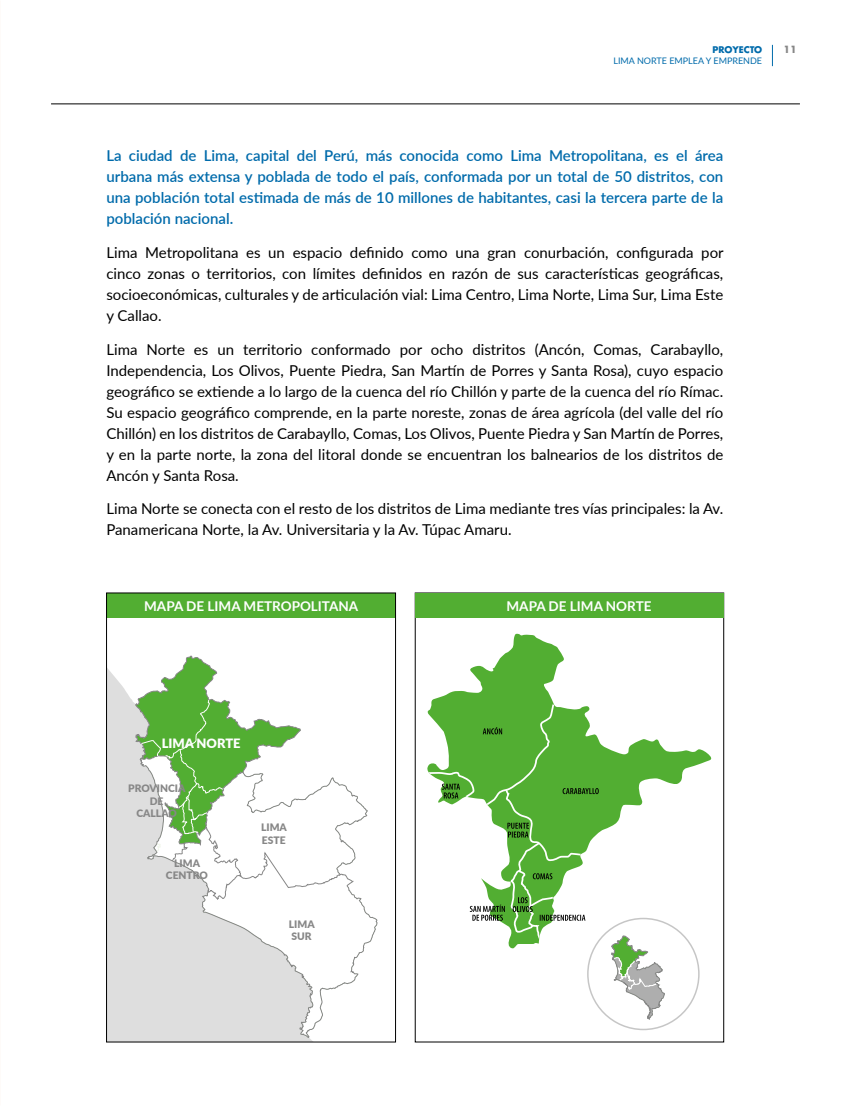
<style>
.page{position:relative;width:851px;height:1106px;background:#fff}
.page>*{position:absolute;margin:0;border:0;box-sizing:border-box;transform-origin:0 0}
.t1{font:15px/21px "Lato";color:#000;text-align:justify}
.t2{font:600 15px/21px "Lato";color:#006bab;text-align:justify}
.t3{font:700 13.5px "Lato";color:#fff}
.t4{font:900 12.9px "Lato";color:#fff}
.t5{font:900 10.35px/12.3px "Lato";color:#878787}
.t6{font:700 9.75px "Futura LT Pro";color:#878787}
.t7{font:9px "Lato";color:#006bab}
.t8{font:700 9px "Futura LT Pro";color:#006bab}
</style>
<div class="page">
<hr style="left:51px;top:103px;width:748px;height:1px;background:#000">
<svg style="left:772px;top:45px;width:1px;height:21px"></svg>
<svg style="left:108px;top:617px;width:285px;height:423px"></svg>
<svg style="left:135px;top:656px;width:242px;height:381px"></svg>
<svg style="left:156px;top:843px;width:5px;height:9px"></svg>
<svg style="left:141px;top:699px;width:82px;height:135px"></svg>
<svg style="left:431px;top:634px;width:280px;height:315px"></svg>
<div style="left:415px;top:593px;width:308px;height:24px;background:#52ae32"></div>
<div style="left:106px;top:593px;width:289px;height:24px;background:#52ae32"></div>
<svg style="left:611px;top:935px;width:53px;height:84px"></svg>
<svg style="left:427px;top:703px;width:171px;height:241px"></svg>
<div style="left:106px;top:593px;width:289px;height:449px;border:1px solid #000"></div>
<div style="left:587px;top:917px;width:112px;height:113px;border:2px solid #c6c6c6;border-radius:50%"></div>
<p class="t8" style="left:712px;top:43px;width:51px">PROYECTO</p>
<p class="t6" style="left:783px;top:42px;width:15px">11</p>
<p class="t7" style="left:613px;top:54px;width:150px">LIMA NORTE EMPLEA Y EMPRENDE</p>
<p class="t2" style="left:106px;top:144px;width:618px">La ciudad de Lima, capital del Perú, más conocida como Lima Metropolitana, es el área urbana más extensa y poblada de todo el país, conformada por un total de 50 distritos, con una población total estimada de más de 10 millones de habitantes, casi la tercera parte de la población nacional.</p>
<p class="t1" style="left:106px;top:241px;width:618px">Lima Metropolitana es un espacio definido como una gran conurbación, configurada por cinco zonas o territorios, con límites definidos en razón de sus características geográficas, socioeconómicas, culturales y de articulación vial: Lima Centro, Lima Norte, Lima Sur, Lima Este y Callao.</p>
<p class="t1" style="left:106px;top:338px;width:618px">Lima Norte es un territorio conformado por ocho distritos (Ancón, Comas, Carabayllo, Independencia, Los Olivos, Puente Piedra, San Martín de Porres y Santa Rosa), cuyo espacio geográfico se extiende a lo largo de la cuenca del río Chillón y parte de la cuenca del río Rímac.<br>Su espacio geográfico comprende, en la parte noreste, zonas de área agrícola (del valle del río Chillón) en los distritos de Carabayllo, Comas, Los Olivos, Puente Piedra y San Martín de Porres, y en la parte norte, la zona del litoral donde se encuentran los balnearios de los distritos de Ancón y Santa Rosa.</p>
<p class="t1" style="left:106px;top:498px;width:618px">Lima Norte se conecta con el resto de los distritos de Lima mediante tres vías principales: la Av.<br>Panamericana Norte, la Av. Universitaria y la Av. Túpac Amaru.</p>
<p class="t3" style="left:144px;top:596px;width:215px">MAPA DE LIMA METROPOLITANA</p>
<p class="t3" style="left:506px;top:596px;width:146px">MAPA DE LIMA NORTE</p>
<p class="t4" style="left:162px;top:733px;width:80px">LIMA NORTE</p>
<p class="t5" style="left:128px;top:782px;width:59px;text-align:center">PROVINCIA<br>DE<br>CALLAO</p>
<p class="t5" style="left:166px;top:856px;width:43px;text-align:center">LIMA<br>CENTRO</p>
<p class="t5" style="left:261px;top:821px;width:27px">LIMA<br>ESTE</p>
<p class="t5" style="left:289px;top:917px;width:27px">LIMA<br>SUR</p>
</div>
